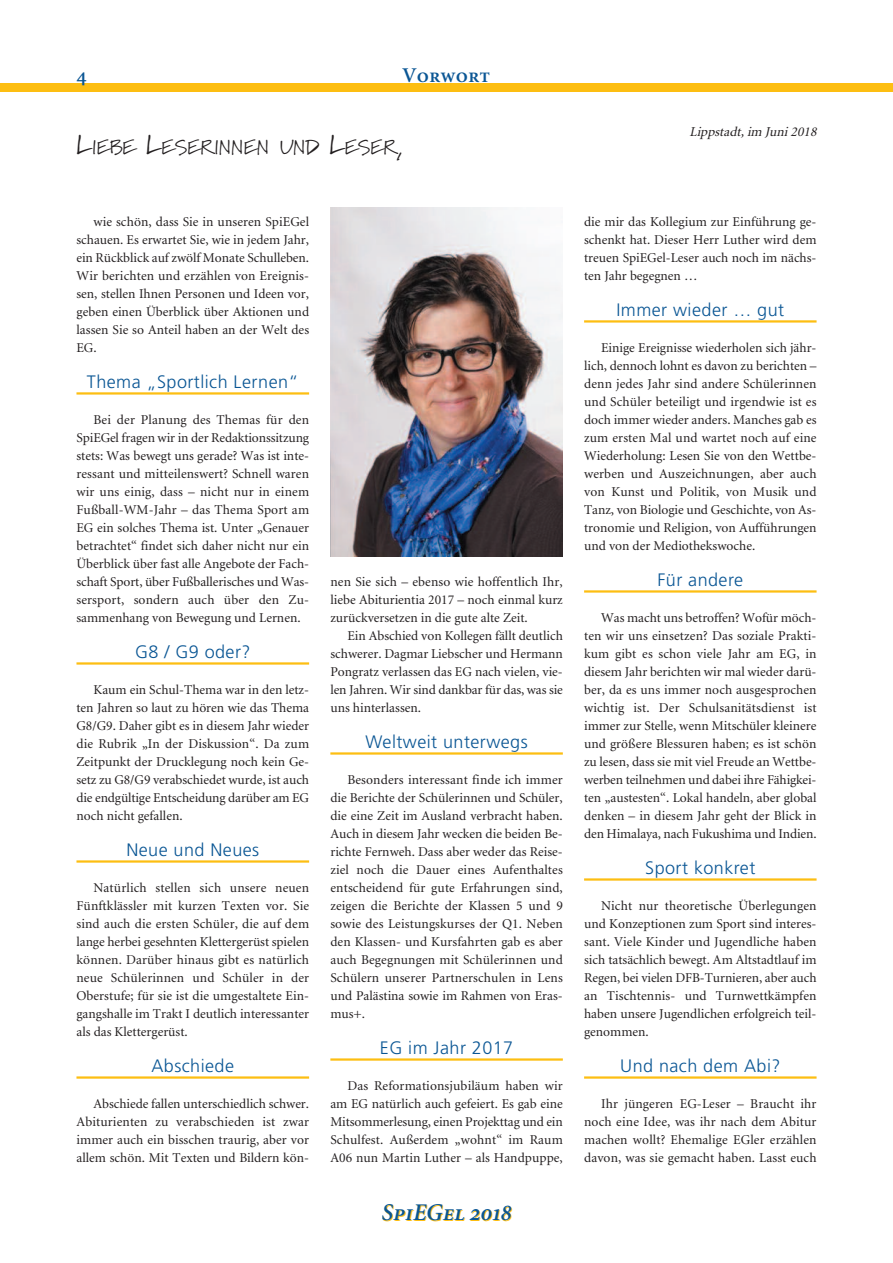
<style>
.page{position:relative;width:893px;height:1263px;background:#fff}
.page>*{position:absolute;margin:0;border:0;box-sizing:border-box;transform-origin:0 0}
.t1{font:24px "Minion Semibold Italic SC";color:#0a5694}
.t2{font:21px "Minion Semibold SC";color:#0a5694}
.t3{font:20.25px "Marydale";color:#231f20}
.t4{font:300 18px "Frutiger LT Pro";letter-spacing:.025em;color:#0a5694}
.t5{font:13.5px/18px "Minion";color:#231f20;text-align:justify}
.t6{font:italic 13.5px "Minion";color:#231f20}
.s1{font-size:27px}
</style>
<div class="page">
<div style="left:0;top:83px;width:893px;height:9px;background:#fdbe12"></div>
<hr style="left:76px;top:392px;width:233px;height:3px;background:#fdbe12">
<hr style="left:76px;top:662px;width:233px;height:3px;background:#fdbe12">
<hr style="left:76px;top:860px;width:233px;height:3px;background:#fdbe12">
<hr style="left:76px;top:1076px;width:233px;height:3px;background:#fdbe12">
<hr style="left:330px;top:752px;width:233px;height:3px;background:#fdbe12">
<hr style="left:330px;top:1058px;width:233px;height:3px;background:#fdbe12">
<hr style="left:584px;top:320px;width:232px;height:3px;background:#fdbe12">
<hr style="left:584px;top:590px;width:232px;height:3px;background:#fdbe12">
<hr style="left:584px;top:878px;width:232px;height:3px;background:#fdbe12">
<hr style="left:584px;top:1076px;width:232px;height:3px;background:#fdbe12">
<img style="left:330px;top:208px;width:233px;height:348px">
<h2 class="t2" style="left:77px;top:64px;width:11px">4</h2>
<h2 class="t2" style="left:403px;top:64px;width:89px">Vorwort</h2>
<h3 class="t3" style="left:77px;top:135px;width:329px"><span class="s1">L</span>IEBE <span class="s1">L</span>ESERINNEN UND <span class="s1">L</span>ESER<span class="s1">,</span></h3>
<p class="t6" style="left:689px;top:125px;width:132px">Lippstadt, im Juni 2018</p>
<p class="t5" style="left:76px;top:213px;width:234px;text-indent:17px">wie schön, dass Sie in unseren SpiEGel schauen. Es erwartet Sie, wie in jedem Jahr, ein Rückblick auf zwölf Monate Schulleben.<br>Wir berichten und erzählen von Ereignis&shy;sen, stellen Ihnen Personen und Ideen vor, geben einen Überblick über Aktionen und lassen Sie so Anteil haben an der Welt des EG.</p>
<h3 class="t4" style="left:87px;top:374px;width:213px">Thema „Sportlich Lernen“</h3>
<p class="t5" style="left:76px;top:411px;width:234px;text-indent:17px">Bei der Planung des Themas für den SpiEGel fragen wir in der Redaktionssitzung stets: Was bewegt uns gerade? Was ist inte&shy;ressant und mitteilenswert? Schnell waren wir uns einig, dass – nicht nur in einem Fußball-WM-Jahr – das Thema Sport am EG ein solches Thema ist. Unter „Genauer betrachtet“ findet sich daher nicht nur ein Überblick über fast alle Angebote der Fach&shy;schaft Sport, über Fußballerisches und Was&shy;sersport, sondern auch über den Zu&shy;sammenhang von Bewegung und Lernen.</p>
<h3 class="t4" style="left:135px;top:644px;width:117px">G8 / G9 oder?</h3>
<p class="t5" style="left:76px;top:681px;width:234px;text-indent:17px">Kaum ein Schul-Thema war in den letz&shy;ten Jahren so laut zu hören wie das Thema G8/G9. Daher gibt es in diesem Jahr wieder die Rubrik „In der Diskussion“. Da zum Zeitpunkt der Drucklegung noch kein Ge&shy;setz zu G8/G9 verabschiedet wurde, ist auch die endgültige Entscheidung darüber am EG noch nicht gefallen.</p>
<h3 class="t4" style="left:126px;top:842px;width:134px">Neue und Neues</h3>
<p class="t5" style="left:76px;top:879px;width:234px;text-indent:17px">Natürlich stellen sich unsere neuen Fünftklässler mit kurzen Texten vor. Sie sind auch die ersten Schüler, die auf dem lange herbei gesehnten Klettergerüst spielen können. Darüber hinaus gibt es natürlich neue Schülerinnen und Schüler in der Oberstufe; für sie ist die umgestaltete Ein&shy;gangshalle im Trakt I deutlich interessanter als das Klettergerüst.</p>
<h3 class="t4" style="left:151px;top:1058px;width:84px">Abschiede</h3>
<p class="t5" style="left:76px;top:1095px;width:234px;text-indent:17px">Abschiede fallen unterschiedlich schwer.<br>Abiturienten zu verabschieden ist zwar immer auch ein bisschen traurig, aber vor allem schön. Mit Texten und Bildern kön-</p>
<p class="t5" style="left:330px;top:573px;width:234px">nen Sie sich – ebenso wie hoffentlich Ihr, liebe Abiturientia 2017 – noch einmal kurz zurückversetzen in die gute alte Zeit.</p>
<p class="t5" style="left:330px;top:627px;width:234px;text-indent:17px">Ein Abschied von Kollegen fällt deutlich schwerer. Dagmar Liebscher und Hermann Pongratz verlassen das EG nach vielen, vie&shy;len Jahren. Wir sind dankbar für das, was sie uns hinterlassen.</p>
<h3 class="t4" style="left:365px;top:734px;width:164px">Weltweit unterwegs</h3>
<p class="t5" style="left:330px;top:771px;width:234px;text-indent:17px">Besonders interessant finde ich immer die Berichte der Schülerinnen und Schüler, die eine Zeit im Ausland verbracht haben.<br>Auch in diesem Jahr wecken die beiden Be&shy;richte Fernweh. Dass aber weder das Reise&shy;ziel noch die Dauer eines Aufenthaltes entscheidend für gute Erfahrungen sind, zeigen die Berichte der Klassen 5 und 9 sowie des Leistungskurses der Q1. Neben den Klassen- und Kursfahrten gab es aber auch Begegnungen mit Schülerinnen und Schülern unserer Partnerschulen in Lens und Palästina sowie im Rahmen von Eras&shy;mus+.</p>
<h3 class="t4" style="left:380px;top:1040px;width:135px">EG im Jahr 2017</h3>
<p class="t5" style="left:330px;top:1077px;width:234px;text-indent:17px">Das Reformationsjubiläum haben wir am EG natürlich auch gefeiert. Es gab eine Mitsommerlesung, einen Projekttag und ein Schulfest. Außerdem „wohnt“ im Raum A06 nun Martin Luther – als Handpuppe,</p>
<h1 class="t1" style="left:381px;top:1200px;width:132px">SpiEGel 2018</h1>
<p class="t5" style="left:584px;top:213px;width:234px">die mir das Kollegium zur Einführung ge&shy;schenkt hat. Dieser Herr Luther wird dem treuen SpiEGel-Leser auch noch im nächs&shy;ten Jahr begegnen …</p>
<h3 class="t4" style="left:616px;top:302px;width:169px">Immer wieder … gut</h3>
<p class="t5" style="left:584px;top:339px;width:234px;text-indent:17px">Einige Ereignisse wiederholen sich jähr&shy;lich, dennoch lohnt es davon zu berichten – denn jedes Jahr sind andere Schülerinnen und Schüler beteiligt und irgendwie ist es doch immer wieder anders. Manches gab es zum ersten Mal und wartet noch auf eine Wiederholung: Lesen Sie von den Wettbe&shy;werben und Auszeichnungen, aber auch von Kunst und Politik, von Musik und Tanz, von Biologie und Geschichte, von As&shy;tronomie und Religion, von Aufführungen und von der Mediothekswoche.</p>
<h3 class="t4" style="left:657px;top:572px;width:87px">Für andere</h3>
<p class="t5" style="left:584px;top:609px;width:234px;text-indent:17px">Was macht uns betroffen? Wofür möch&shy;ten wir uns einsetzen? Das soziale Prakti&shy;kum gibt es schon viele Jahr am EG, in diesem Jahr berichten wir mal wieder darü&shy;ber, da es uns immer noch ausgesprochen wichtig ist. Der Schulsanitätsdienst ist immer zur Stelle, wenn Mitschüler kleinere und größere Blessuren haben; es ist schön zu lesen, dass sie mit viel Freude an Wettbe&shy;werben teilnehmen und dabei ihre Fähigkei&shy;ten „austesten“. Lokal handeln, aber global denken – in diesem Jahr geht der Blick in den Himalaya, nach Fukushima und Indien.</p>
<h3 class="t4" style="left:645px;top:860px;width:112px">Sport konkret</h3>
<p class="t5" style="left:584px;top:897px;width:234px;text-indent:17px">Nicht nur theoretische Überlegungen und Konzeptionen zum Sport sind interes&shy;sant. Viele Kinder und Jugendliche haben sich tatsächlich bewegt. Am Altstadtlauf im Regen, bei vielen DFB-Turnieren, aber auch an Tischtennis- und Turnwettkämpfen haben unsere Jugendlichen erfolgreich teil&shy;genommen.</p>
<h3 class="t4" style="left:620px;top:1058px;width:162px">Und nach dem Abi?</h3>
<p class="t5" style="left:584px;top:1095px;width:234px;text-indent:17px">Ihr jüngeren EG-Leser – Braucht ihr noch eine Idee, was ihr nach dem Abitur machen wollt? Ehemalige EGler erzählen davon, was sie gemacht haben. Lasst euch</p>
</div>
